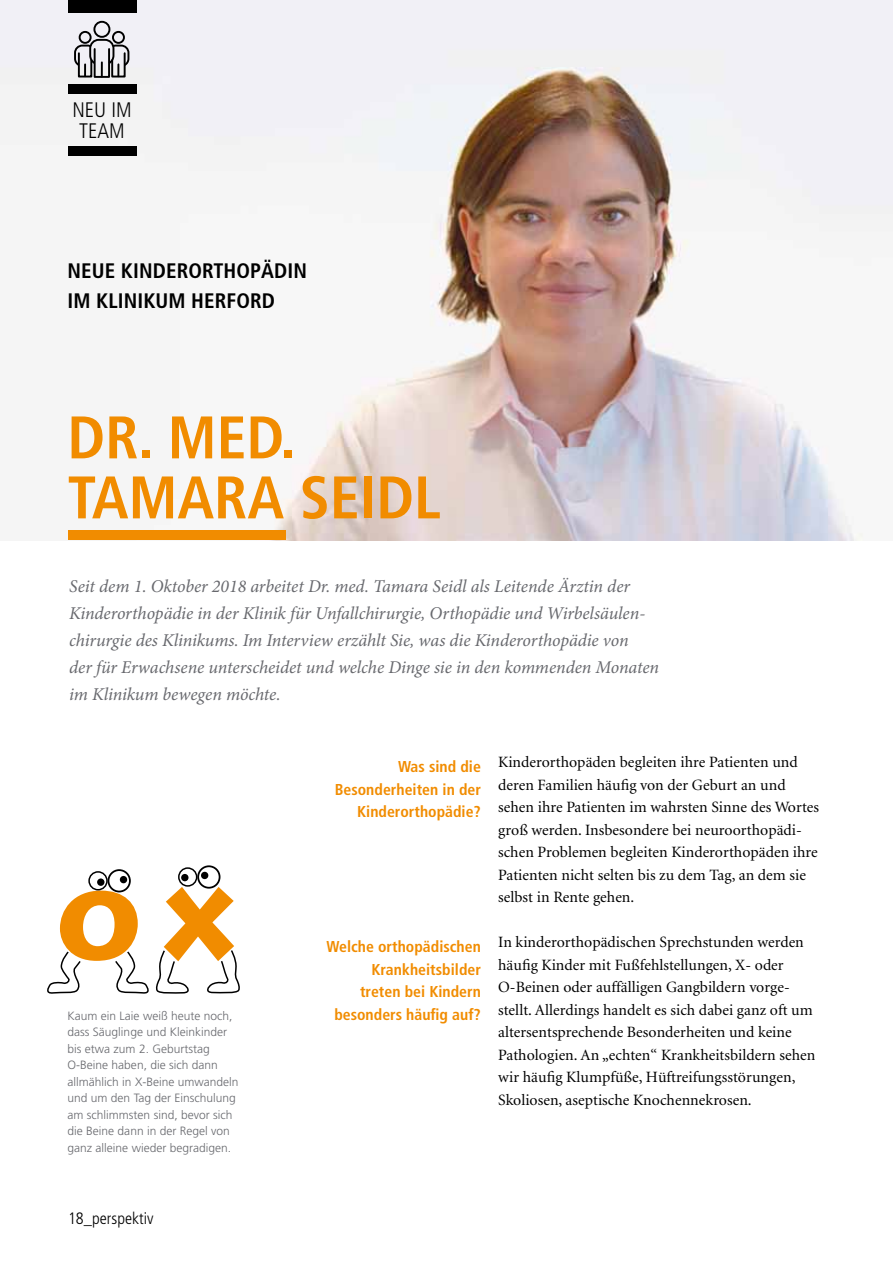
<style>
.page{position:relative;width:893px;height:1263px;background:#fff}
.page>*{position:absolute;margin:0;border:0;box-sizing:border-box;transform-origin:0 0}
.t1{font:900 94.65px "Lithos Pro";color:#f18c00}
.t2{font:700 condensed 60px/60px "Frutiger";color:#f18c00}
.t3{font:700 condensed 21px/30px "Frutiger";letter-spacing:.005em;color:#000}
.t4{font:300 condensed 21px/21px "Frutiger";color:#000;text-align:center}
.t5{font:italic 18px/27px "Minion Pro";letter-spacing:-.005em;color:#68696e}
.t6{font:300 condensed 16.5px "Frutiger";color:#000}
.t7{font:15.75px/22.5px "Minion";color:#000}
.t8{font:700 condensed 15.75px/22.5px "Frutiger";color:#f18c00;text-align:right}
.t9{font:300 12px/16.5px "Frutiger";color:#68696e}
</style>
<div class="page">
<img style="left:0;top:0;width:893px;height:540px">
<div style="left:68px;top:0;width:69px;height:13px;background:#000"></div>
<div style="left:93px;top:21px;width:17px;height:17px;border:2px solid #000;border-radius:50%"></div>
<div style="left:112px;top:31px;width:13px;height:13px;border:2px solid #000;border-radius:50%"></div>
<div style="left:79px;top:31px;width:13px;height:13px;border:2px solid #000;border-radius:50%"></div>
<svg style="left:73px;top:38px;width:57px;height:40px"></svg>
<div style="left:68px;top:84px;width:69px;height:9px;background:#000"></div>
<div style="left:68px;top:146px;width:69px;height:10px;background:#000"></div>
<div style="left:68px;top:531px;width:217px;height:9px;background:#f18c00"></div>
<div style="left:88px;top:871px;width:20px;height:19px;border:2px solid #000;border-radius:50%"></div>
<div style="left:108px;top:869px;width:23px;height:23px;border:2px solid #000;border-radius:50%"></div>
<div style="left:97px;top:878px;width:7px;height:8px;background:#000;border-radius:50%"></div>
<div style="left:120px;top:876px;width:7px;height:7px;background:#000;border-radius:50%"></div>
<svg style="left:47px;top:951px;width:34px;height:43px"></svg>
<svg style="left:115px;top:950px;width:74px;height:44px"></svg>
<div style="left:178px;top:867px;width:19px;height:20px;border:2px solid #000;border-radius:50%"></div>
<div style="left:197px;top:865px;width:23px;height:24px;border:2px solid #000;border-radius:50%"></div>
<div style="left:181px;top:874px;width:7px;height:7px;background:#000;border-radius:50%"></div>
<div style="left:201px;top:872px;width:7px;height:7px;background:#000;border-radius:50%"></div>
<svg style="left:207px;top:950px;width:33px;height:44px"></svg>
<h3 class="t4" style="left:73px;top:99px;width:57px">NEU IM<br>TEAM</h3>
<h3 class="t3" style="left:68px;top:256px;width:241px">Neue Ki nderorthopädi n im Klinikum Herford</h3>
<h2 class="t2" style="left:68px;top:408px;width:375px">Dr. med.<br>Tamara Seid l</h2>
<p class="t5" style="left:69px;top:573px;width:591px">Seit dem 1. Oktober 2018 arbeitet Dr. med. Tamara Seidl als Leitende Ärztin der Kinderorthopädie in der Klinik für Unfallchirurgie, Orthopädie und Wirbelsäulen&shy;chirurgie des Klinikums. Im Interview erzählt Sie, was die Kinderorthopädie von<br>der für Erwachsene unterscheidet und welche Dinge sie in den kommenden Monaten im Klinikum bewegen möchte.</p>
<h1 class="t1" style="left:56px;top:866px;width:182px">OX</h1>
<p class="t8" style="left:335px;top:755px;width:148px">Was sind die<br>Besonderheiten in der<br>Kinderorthopädie?</p>
<p class="t8" style="left:327px;top:935px;width:156px">Welche orthopädischen<br>Krankheitsbilder<br>treten bei Kindern</p>
<p class="t9" style="left:68px;top:1007px;width:167px">Kaum ein Laie weiß heute noch,</p>
<p class="t8" style="left:334px;top:1003px;width:148px">besonders häufig auf?</p>
<p class="t9" style="left:68px;top:1024px;width:173px">dass Säuglinge und Kleinkinder bis etwa zum 2. Geburtstag<br>O-Beine haben, die sich dann allmählich in X-Beine umwandeln und um den Tag der Einschulung am schlimmsten sind, bevor sich die Beine dann in der Regel von ganz alleine wieder begradigen.</p>
<p class="t7" style="left:498px;top:752px;width:322px">Kinderorthopäden begleiten ihre Patienten und deren Familien häufig von der Geburt an und sehen ihre Patienten im wahrsten Sinne des Wortes groß werden. Insbesondere bei neuroorthopädi&shy;schen Problemen begleiten Kinderorthopäden ihre Patienten nicht selten bis zu dem Tag, an dem sie selbst in Rente gehen.</p>
<p class="t7" style="left:498px;top:932px;width:319px">In kinderorthopädischen Sprechstunden werden häufig Kinder mit Fußfehlstellungen, X- oder O-Beinen oder auffälligen Gangbildern vorge&shy;stellt. Allerdings handelt es sich dabei ganz oft um altersentsprechende Besonderheiten und keine Pathologien. An „echten“ Krankheitsbildern sehen wir häufig Klumpfüße, Hüftreifungsstörungen, Skoliosen, aseptische Knochennekrosen.</p>
<p class="t6" style="left:68px;top:1209px;width:87px">18_PERSPEKTIV</p>
</div>
